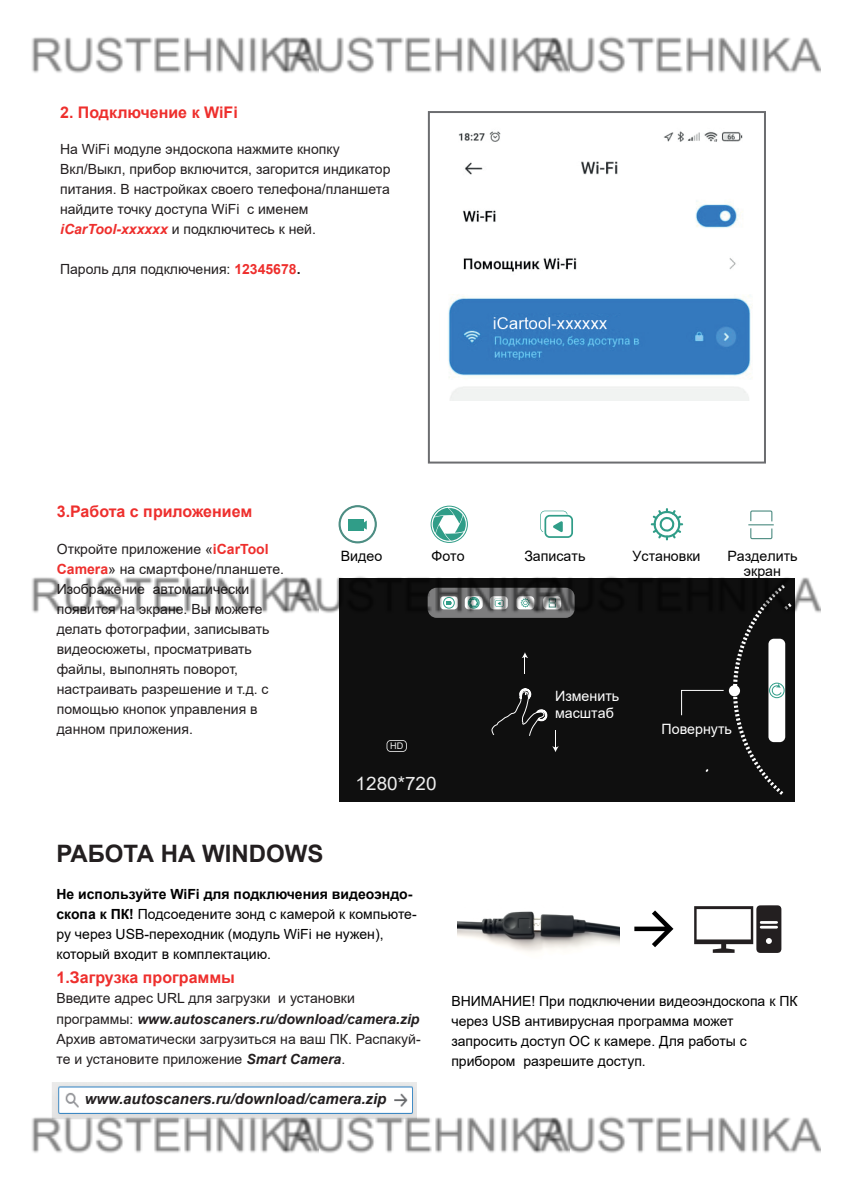
<style>
.page{position:relative;width:851px;height:1191px;background:#fff}
.page>*{position:absolute;margin:0;border:0;box-sizing:border-box;transform-origin:0 0}
.t1{font:700 24px "Arial";color:#231f20}
.t2{font:18.6px "Arial";color:#ededed}
.t3{font:700 16px "Arial";color:#ee2f2d}
.t4{font:italic 700 15px "Arial";color:#231f20}
.t5{font:14.2px/14.8px "Arial";color:#030303;text-align:center}
.t6{font:14.2px/17px "Arial";color:#fff}
.t7{font:14px/20px "Arial";color:#231f20}
.t8{font:14px/20px "Arial";color:#000001}
.t9{font:9.2px "Arial";color:#ededed}
.s1{font-weight:700;font-style:italic;color:#ee2f2d}
.s2{font-weight:700;color:#ee2f2d}
.s3{font-weight:700}
.s4{font-weight:700;font-style:italic}
</style>
<div class="page">
<div style="left:339px;top:578px;width:455px;height:224px;background:#0f0f0f"></div>
<svg style="left:733px;top:620px;width:53px;height:175px"></svg>
<div style="left:728px;top:685px;width:12px;height:11px;background:#fff;border-radius:50%"></div>
<svg style="left:386px;top:740px;width:21px;height:12px"></svg>
<svg style="left:522px;top:652px;width:6px;height:22px"></svg>
<svg style="left:491px;top:688px;width:67px;height:64px"></svg>
<svg style="left:681px;top:690px;width:43px;height:26px"></svg>
<svg style="left:339px;top:505px;width:37px;height:38px"></svg>
<div style="left:431px;top:506px;width:36px;height:36px;border:1px solid #309d88;border-radius:50%"></div>
<svg style="left:432px;top:508px;width:33px;height:32px"></svg>
<svg style="left:540px;top:510px;width:33px;height:28px"></svg>
<svg style="left:650px;top:508px;width:33px;height:32px"></svg>
<svg style="left:748px;top:510px;width:25px;height:30px"></svg>
<img style="left:52px;top:1082px;width:364px;height:29px">
<div style="left:83px;top:1091px;width:260px;height:19px;background:#fff"></div>
<div style="left:428px;top:111px;width:337px;height:352px;border:2px solid #6c6d70"></div>
<svg style="left:694px;top:905px;width:87px;height:48px"></svg>
<img style="left:457px;top:911px;width:162px;height:41px">
<svg style="left:634px;top:910px;width:39px;height:37px"></svg>
<img style="left:448px;top:131px;width:305px;height:270px">
<img style="left:32px;top:36px;width:249px;height:37px">
<img style="left:281px;top:36px;width:251px;height:37px">
<img style="left:532px;top:36px;width:288px;height:37px">
<img style="left:32px;top:576px;width:249px;height:37px">
<img style="left:281px;top:576px;width:251px;height:42px">
<img style="left:532px;top:576px;width:288px;height:44px">
<img style="left:32px;top:1111px;width:249px;height:42px">
<img style="left:281px;top:1111px;width:251px;height:42px">
<img style="left:532px;top:1116px;width:288px;height:37px">
<p class="t3" style="left:60px;top:101px;width:179px">2. Подключение к WiFi</p>
<p class="t7" style="left:60px;top:139px;width:332px">На WiFi модуле эндоскопа нажмите кнопку Вкл/Выкл, прибор включится, загорится индикатор питания. В настройках своего телефона/планшета найдите точку доступа WiFi с именем <span class="s1">iCarTool-xxxxxx</span> и подключитесь к ней.</p>
<p class="t7" style="left:60px;top:259px;width:242px">Пароль для подключения: <span class="s2">12345678</span><span class="s3">.</span></p>
<p class="t3" style="left:57px;top:500px;width:197px">3.Работа с приложением</p>
<p class="t7" style="left:57px;top:539px;width:229px">Откройте приложение «<span class="s2">iCarTool<br>Camera</span>» на смартфоне/планшете.<br>Изображение автоматически появится на экране. Вы можете делать фотографии, записывать видеосюжеты, просматривать файлы, выполнять поворот, настраивать разрешение и т.д. с помощью кнопок управления в данном приложения.</p>
<p class="t5" style="left:340px;top:549px;width:43px">Видео</p>
<p class="t5" style="left:431px;top:549px;width:35px">Фото</p>
<p class="t5" style="left:524px;top:549px;width:63px">Записать</p>
<p class="t5" style="left:632px;top:549px;width:70px">Установки</p>
<p class="t5" style="left:727px;top:549px;width:72px">Разделить экран</p>
<p class="t9" style="left:390px;top:739px;width:15px">HD</p>
<h2 class="t2" style="left:355px;top:770px;width:82px">1280*720</h2>
<p class="t6" style="left:555px;top:687px;width:66px">Изменить масштаб</p>
<p class="t6" style="left:661px;top:721px;width:72px">Повернуть</p>
<h1 class="t1" style="left:56px;top:837px;width:268px">РАБОТА НА WINDOWS</h1>
<p class="t8" style="left:56px;top:884px;width:362px"><span class="s3">Не используйте WiFi для подключения видеоэндо&shy;скопа к ПК!</span> Подсоедените зонд с камерой к компьюте&shy;ру через USB-переходник (модуль WiFi не нужен), который входит в комплектацию.</p>
<p class="t3" style="left:56px;top:966px;width:180px">1.Загрузка программы</p>
<p class="t7" style="left:56px;top:988px;width:366px">Введите адрес URL для загрузки и установки программы: <span class="s4">www.autoscaners.ru/download/camera.zip </span>Архив автоматически загрузиться на ваш ПК. Распакуй&shy;те и установите приложение <span class="s4">Smart Camera</span>.</p>
<p class="t8" style="left:451px;top:991px;width:347px">ВНИМАНИЕ! При подключении видеоэндоскопа к ПК через USB антивирусная программа может запросить доступ ОС к камере. Для работы с прибором разрешите доступ.</p>
<p class="t4" style="left:85px;top:1088px;width:303px">www.autoscaners.ru/download/camera.zip</p>
</div>
